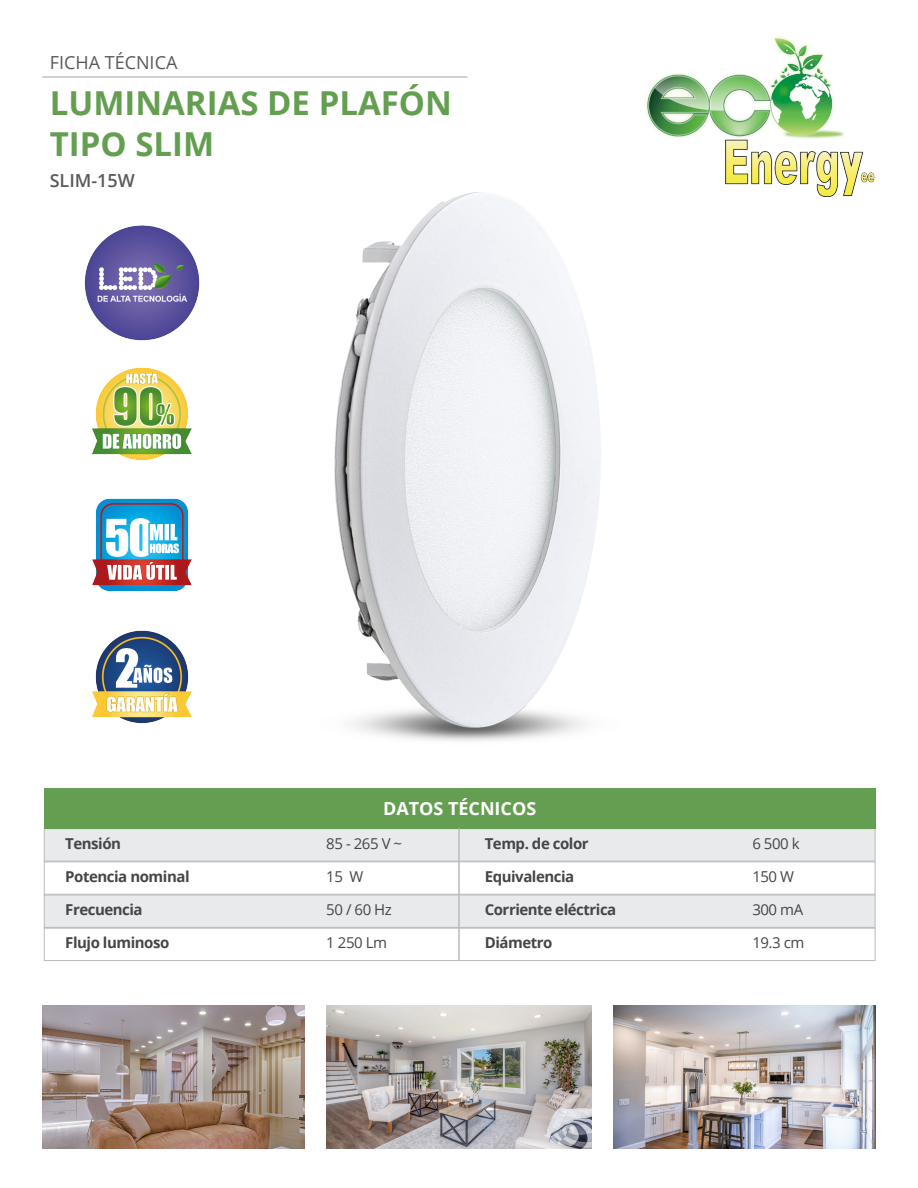
<style>
.page{position:relative;width:918px;height:1188px;background:#fff}
.page>*{position:absolute;margin:0;border:0;box-sizing:border-box;transform-origin:0 0}
.t1{font:700 33px "Open Sans";color:#649e50}
.t2{font:700 18px "Open Sans";color:#fff}
.t3{font:18px "Open Sans";color:#5a5a5d}
.t4{font:600 18px "Open Sans";color:#5a5a5d}
.t5{font:700 15px "Open Sans";letter-spacing:-.03em;color:#454647}
.t6{font:15px "Open Sans";letter-spacing:-.03em;color:#454647}
</style>
<div class="page">
<hr style="left:42px;top:77px;width:426px;height:1px;background:#a1a3a6">
<img style="left:646px;top:37px;width:229px;height:160px">
<img style="left:93px;top:498px;width:80px;height:94px">
<img style="left:84px;top:225px;width:89px;height:116px">
<img style="left:93px;top:367px;width:80px;height:94px">
<img style="left:43px;top:1006px;width:261px;height:142px">
<img style="left:614px;top:1006px;width:261px;height:142px">
<img style="left:326px;top:1006px;width:266px;height:142px">
<div style="left:44px;top:828px;width:831px;height:33px;background:#e9eaeb;border:1px solid #babbbe"></div>
<div style="left:44px;top:895px;width:831px;height:33px;background:#e9eaeb;border:1px solid #babbbe"></div>
<div style="left:44px;top:861px;width:831px;height:34px;border:1px solid #babbbe"></div>
<div style="left:44px;top:928px;width:831px;height:33px;border:1px solid #babbbe"></div>
<div style="left:44px;top:788px;width:831px;height:40px;background:#649e50"></div>
<hr style="left:458px;top:828px;width:2px;height:133px;background:#babbbe">
<img style="left:93px;top:630px;width:80px;height:94px">
<img style="left:173px;top:110px;width:605px;height:631px">
<p class="t3" style="left:50px;top:50px;width:129px">FICHA TÉCNICA</p>
<p class="t1" style="left:50px;top:80px;width:404px">LUMINARIAS DE PLAFÓN</p>
<p class="t1" style="left:50px;top:121px;width:166px">TIPO SLIM</p>
<p class="t4" style="left:50px;top:168px;width:87px">SLIM-15W</p>
<p class="t5" style="left:65px;top:833px;width:57px">Tensión</p>
<p class="t5" style="left:65px;top:866px;width:126px">Potencia nominal</p>
<p class="t5" style="left:65px;top:899px;width:79px">Frecuencia</p>
<p class="t5" style="left:65px;top:932px;width:106px">Flujo luminoso</p>
<p class="t2" style="left:383px;top:796px;width:155px">DATOS TÉCNICOS</p>
<p class="t6" style="left:326px;top:834px;width:77px">85 - 265 V ~</p>
<p class="t6" style="left:326px;top:867px;width:39px">15 W</p>
<p class="t6" style="left:326px;top:900px;width:67px">50 / 60 Hz</p>
<p class="t6" style="left:326px;top:933px;width:62px">1 250 Lm</p>
<p class="t5" style="left:485px;top:833px;width:106px">Temp. de color</p>
<p class="t5" style="left:485px;top:866px;width:91px">Equivalencia</p>
<p class="t5" style="left:485px;top:899px;width:133px">Corriente eléctrica</p>
<p class="t5" style="left:485px;top:932px;width:69px">Diámetro</p>
<p class="t6" style="left:752px;top:834px;width:49px">6 500 k</p>
<p class="t6" style="left:752px;top:867px;width:43px">150 W</p>
<p class="t6" style="left:752px;top:900px;width:52px">300 mA</p>
<p class="t6" style="left:752px;top:933px;width:54px">19.3 cm</p>
</div>
